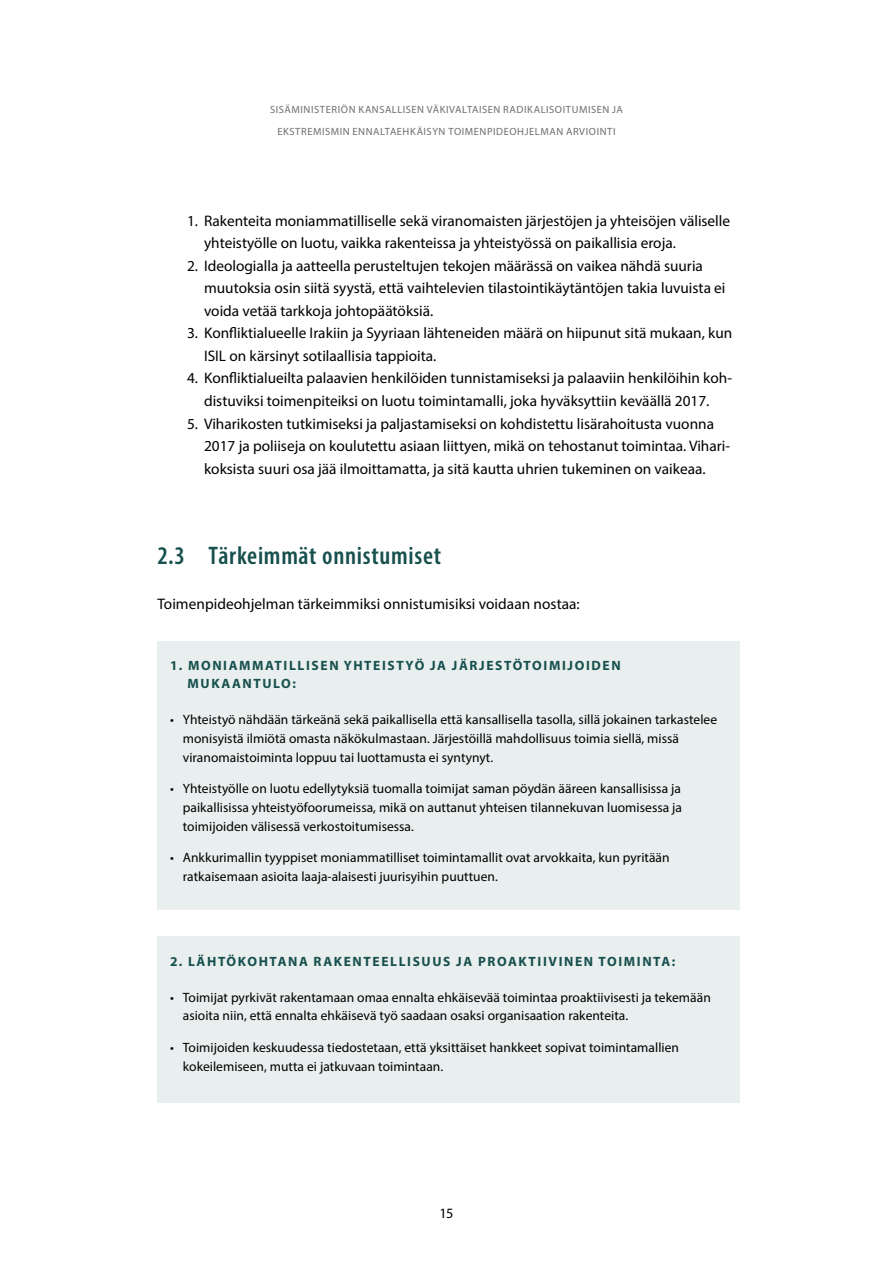
<style>
.page{position:relative;width:893px;height:1263px;background:#fff}
.page>*{position:absolute;margin:0;border:0;box-sizing:border-box;transform-origin:0 0}
.Otsikko_2{font:600 condensed 25.5px "Myriad Pro";letter-spacing:.03em;color:#17504e}
._01_Leipä_seuraavat{font:15.3px/22.5px "Myriad Pro";color:#000}
.t1{font:14.25px "Myriad Pro";color:#000}
.t2{font:13.5px/18.8px "Myriad Pro";letter-spacing:.005em;color:#000}
.laatikko-otsikko{font:700 13.5px/18px "Myriad Pro";letter-spacing:.12em;color:#17504e}
.t3{font:10.5px/22.5px "Myriad Pro";letter-spacing:.05em;color:#6e6e6e;text-align:center}
</style>
<div class="page">
<div style="left:157px;top:641px;width:583px;height:269px;background:#e9eeee"></div>
<div style="left:157px;top:937px;width:583px;height:166px;background:#e9eeee"></div>
<p class="t3" style="left:270px;top:98px;width:354px">SISÄMINISTERIÖN KANSALLISEN VÄKIVALTAISEN RADIKALISOITUMISEN JA<br>EKSTREMISMIN ENNALTAEHKÄISYN TOIMENPIDEOHJELMAN ARVIOINTI</p>
<p class="_01_Leipä_seuraavat" style="left:204px;top:209px;width:528px;text-indent:-17px">1. Rakenteita moniammatilliselle sekä viranomaisten järjestöjen ja yhteisöjen väliselle yhteistyölle on luotu, vaikka rakenteissa ja yhteistyössä on paikallisia eroja.</p>
<p class="_01_Leipä_seuraavat" style="left:204px;top:254px;width:523px;text-indent:-17px">2. Ideologialla ja aatteella perusteltujen tekojen määrässä on vaikea nähdä suuria muutoksia osin siitä syystä, että vaihtelevien tilastointikäytäntöjen takia luvuista ei voida vetää tarkkoja johtopäätöksiä.</p>
<p class="_01_Leipä_seuraavat" style="left:204px;top:322px;width:530px;text-indent:-17px">3. Konfliktialueelle Irakiin ja Syyriaan lähteneiden määrä on hiipunut sitä mukaan, kun<br>ISIL on kärsinyt sotilaallisia tappioita.</p>
<p class="_01_Leipä_seuraavat" style="left:187px;top:367px;width:546px;text-align:center">4. Konfliktialueilta palaavien henkilöiden tunnistamiseksi ja palaaviin henkilöihin koh&shy;distuviksi toimenpiteiksi on luotu toimintamalli, joka hyväksyttiin keväällä 2017.</p>
<p class="_01_Leipä_seuraavat" style="left:204px;top:412px;width:527px;text-indent:-17px">5. Viharikosten tutkimiseksi ja paljastamiseksi on kohdistettu lisärahoitusta vuonna<br>2017 ja poliiseja on koulutettu asiaan liittyen, mikä on tehostanut toimintaa. Vihari&shy;koksista suuri osa jää ilmoittamatta, ja sitä kautta uhrien tukeminen on vaikeaa.</p>
<p class="Otsikko_2" style="left:157px;top:540px;width:285px">2.3 Tärkeimmät onnistumiset</p>
<p class="_01_Leipä_seuraavat" style="left:157px;top:592px;width:424px">Toimenpideohjelman tärkeimmiksi onnistumisiksi voidaan nostaa:</p>
<p class="laatikko-otsikko" style="left:188px;top:656px;width:435px;text-indent:-18px">1. MONIAMMATILLISEN YHTEISTYÖ JA JÄRJESTÖTOIMIJOIDEN<br>MUKAANTULO:</p>
<p class="t2" style="left:183px;top:710px;width:536px;text-indent:-13px">• Yhteistyö nähdään tärkeänä sekä paikallisella että kansallisella tasolla, sillä jokainen tarkastelee monisyistä ilmiötä omasta näkökulmastaan. Järjestöillä mahdollisuus toimia siellä, missä viranomaistoiminta loppuu tai luottamusta ei syntynyt.</p>
<p class="t2" style="left:183px;top:779px;width:501px;text-align:justify;text-indent:-13px">• Yhteistyölle on luotu edellytyksiä tuomalla toimijat saman pöydän ääreen kansallisissa ja paikallisissa yhteistyöfoorumeissa, mikä on auttanut yhteisen tilannekuvan luomisessa ja toimijoiden välisessä verkostoitumisessa.</p>
<p class="t2" style="left:183px;top:848px;width:488px;text-indent:-13px">• Ankkurimallin tyyppiset moniammatilliset toimintamallit ovat arvokkaita, kun pyritään ratkaisemaan asioita laaja-alaisesti juurisyihin puuttuen.</p>
<p class="laatikko-otsikko" style="left:170px;top:952px;width:507px">2. LÄHTÖKOHTANA RAKENTEELLISUUS JA PROAKTIIVINEN TOIMINTA:</p>
<p class="t2" style="left:183px;top:987px;width:529px;text-indent:-13px">• Toimijat pyrkivät rakentamaan omaa ennalta ehkäisevää toimintaa proaktiivisesti ja tekemään asioita niin, että ennalta ehkäisevä työ saadaan osaksi organisaation rakenteita.</p>
<p class="t2" style="left:183px;top:1038px;width:498px;text-indent:-13px">• Toimijoiden keskuudessa tiedostetaan, että yksittäiset hankkeet sopivat toimintamallien kokeilemiseen, mutta ei jatkuvaan toimintaan.</p>
<p class="t1" style="left:440px;top:1204px;width:15px">15</p>
</div>
